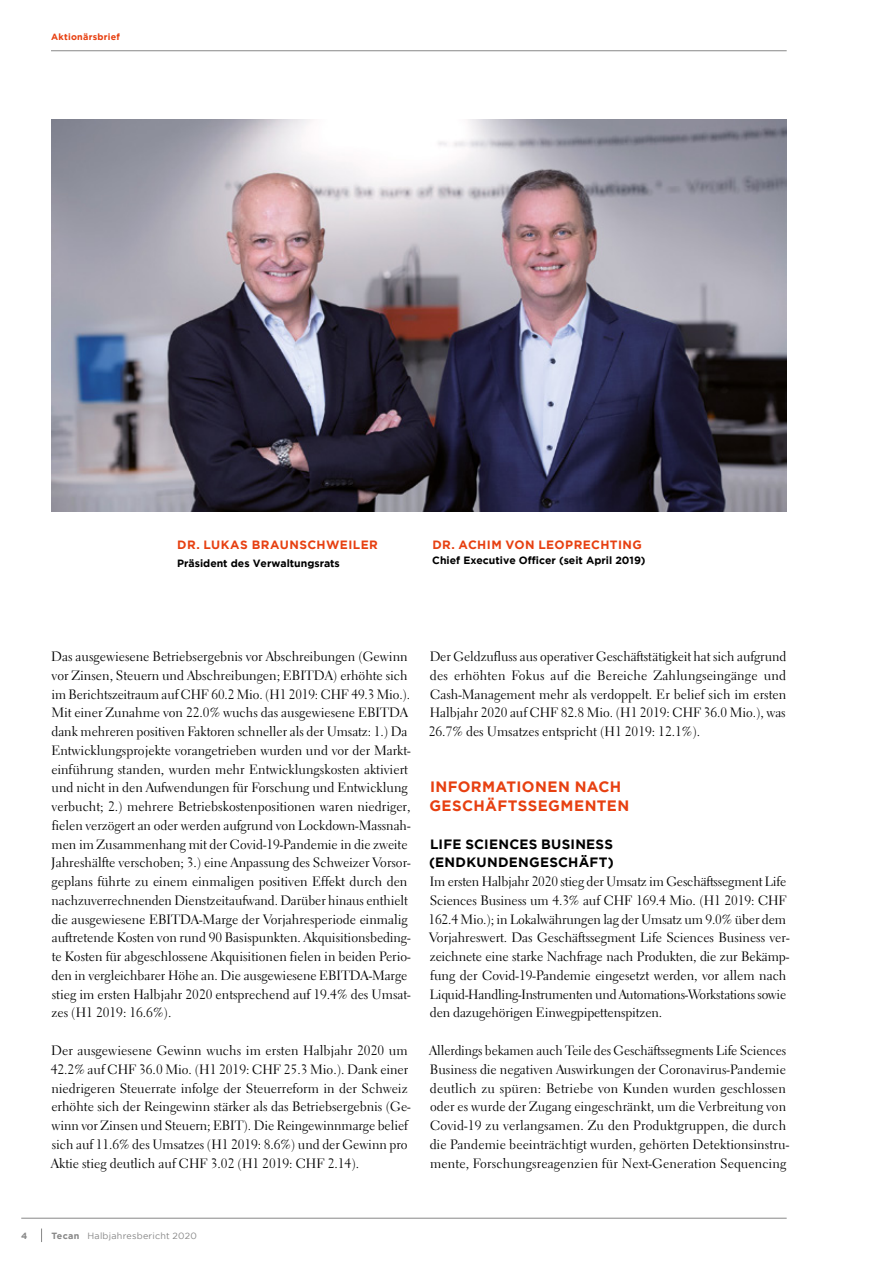
<style>
.page{position:relative;width:893px;height:1263px;background:#fff}
.page>*{position:absolute;margin:0;border:0;box-sizing:border-box;transform-origin:0 0}
.t1{font:700 15px/18.8px "Gotham";letter-spacing:.025em;color:#e74011}
.t2{font:13.5px/18.8px "Electra LT Std";color:#000}
.t3{font:700 13.5px/18.8px "Gotham";letter-spacing:.02em;color:#000}
.t4{font:700 12px "Gotham";letter-spacing:.035em;color:#e74011}
.t5{font:700 10.5px "Gotham";color:#000}
.t6{font:9px "Gotham";letter-spacing:.025em;color:#878787}
.t7{font:700 9px "Gotham";letter-spacing:.03em;color:#e74011}
.t8{font:700 9px "Gotham";color:#878787}
.s1{font-weight:700}
</style>
<div class="page">
<hr style="left:51px;top:50px;width:736px;height:1px;background:#878787">
<hr style="left:21px;top:1218px;width:766px;height:1px;background:#878787">
<svg style="left:41px;top:1228px;width:1px;height:14px"></svg>
<img style="left:51px;top:119px;width:736px;height:392px">
<p class="t7" style="left:51px;top:32px;width:70px">Aktionärsbrief</p>
<p class="t4" style="left:177px;top:537px;width:202px">DR. LUKAS BRAUNSCHWEILER</p>
<p class="t5" style="left:177px;top:558px;width:164px">Präsident des Verwaltungsrats</p>
<p class="t4" style="left:432px;top:537px;width:211px">DR. ACHIM VON LEOPRECHTING</p>
<p class="t5" style="left:432px;top:554px;width:215px">Chief Executive Officer (seit April 2019)</p>
<p class="t2" style="left:51px;top:647px;width:361px">Das ausgewiesene Betriebsergebnis vor Abschreibungen (Gewinn vor Zinsen, Steuern und Abschreibungen; EBITDA) erhöhte sich im Berichtszeitraum auf CHF 60.2 Mio. (H1 2019: CHF 49.3 Mio.).<br>Mit einer Zunahme von 22.0% wuchs das ausgewiesene EBITDA dank mehreren positiven Faktoren schneller als der Umsatz: 1.) Da Entwicklungsprojekte vorangetrieben wurden und vor der Markt&shy;einführung standen, wurden mehr Entwicklungskosten aktiviert und nicht in den Aufwendungen für Forschung und Entwicklung verbucht; 2.) mehrere Betriebskostenpositionen waren niedriger, fielen verzögert an oder werden aufgrund von Lockdown-Massnah&shy;men im Zusammenhang mit der Covid-19-Pandemie in die zweite Jahreshälfte verschoben; 3.) eine Anpassung des Schweizer Vorsor&shy;geplans führte zu einem einmaligen positiven Effekt durch den nachzuverrechnenden Dienstzeitaufwand. Darüber hinaus enthielt die ausgewiesene EBITDA-Marge der Vorjahresperiode einmalig auftretende Kosten von rund 90 Basispunkten. Akquisitionsbeding&shy;te Kosten für abgeschlossene Akquisitionen fielen in beiden Perio&shy;den in vergleichbarer Höhe an. Die ausgewiesene EBITDA-Marge stieg im ersten Halbjahr 2020 entsprechend auf 19.4% des Umsat&shy;zes (H1 2019: 16.6%).</p>
<p class="t2" style="left:51px;top:1041px;width:362px">Der ausgewiesene Gewinn wuchs im ersten Halbjahr 2020 um 42.2% auf CHF 36.0 Mio. (H1 2019: CHF 25.3 Mio.). Dank einer niedrigeren Steuerrate infolge der Steuerreform in der Schweiz erhöhte sich der Reingewinn stärker als das Betriebsergebnis (Ge&shy;winn vor Zinsen und Steuern; EBIT). Die Reingewinnmarge belief sich auf 11.6% des Umsatzes (H1 2019: 8.6%) und der Gewinn pro Aktie stieg deutlich auf CHF 3.02 (H1 2019: CHF 2.14).</p>
<p class="t2" style="left:429px;top:647px;width:359px;text-align:justify">Der Geldzufluss aus operativer Geschäftstätigkeit hat sich aufgrund des erhöhten Fokus auf die Bereiche Zahlungseingänge und Cash-Management mehr als verdoppelt. Er belief sich im ersten Halbjahr 2020 auf CHF 82.8 Mio. (H1 2019: CHF 36.0 Mio.), was 26.7% des Umsatzes entspricht (H1 2019: 12.1%).</p>
<p class="t1" style="left:429px;top:777px;width:201px">INFORMATIONEN NACH<br>GESCHÄFTSSEGMENTEN</p>
<p class="t3" style="left:429px;top:834px;width:186px">LIFE SCIENCES BUSINESS (ENDKUNDENGESCHÄFT)</p>
<p class="t2" style="left:428px;top:872px;width:363px">Im ersten Halbjahr 2020 stieg der Umsatz im Geschäftssegment Life Sciences Business um 4.3% auf CHF 169.4 Mio. (H1 2019: CHF 162.4 Mio.); in Lokalwährungen lag der Umsatz um 9.0% über dem Vorjahreswert. Das Geschäftssegment Life Sciences Business ver&shy;zeichnete eine starke Nachfrage nach Produkten, die zur Bekämp&shy;fung der Covid-19-Pandemie eingesetzt werden, vor allem nach Liquid-Handling-Instrumenten und Automations-Workstations sowie den dazugehörigen Einwegpipettenspitzen.</p>
<p class="t2" style="left:429px;top:1041px;width:361px">Allerdings bekamen auch Teile des Geschäftssegments Life Sciences Business die negativen Auswirkungen der Coronavirus-Pandemie deutlich zu spüren: Betriebe von Kunden wurden geschlossen oder es wurde der Zugang eingeschränkt, um die Verbreitung von Covid-19 zu verlangsamen. Zu den Produktgruppen, die durch die Pandemie beeinträchtigt wurden, gehörten Detektionsinstru&shy;mente, Forschungsreagenzien für Next-Generation Sequencing</p>
<p class="t8" style="left:21px;top:1231px;width:8px">4</p>
<p class="t6" style="left:51px;top:1231px;width:147px"><span class="s1">Tecan</span> Halbjahresbericht 2020</p>
</div>
